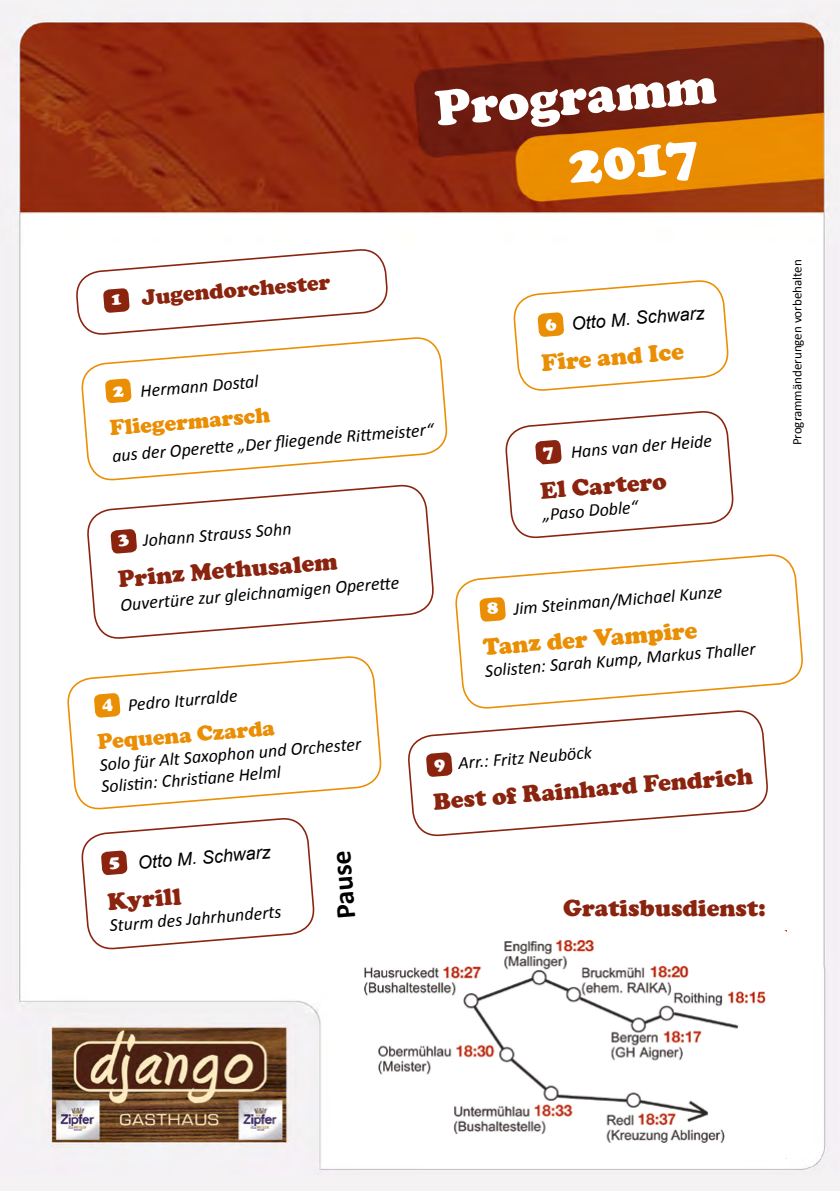
<style>
.page{position:relative;width:840px;height:1191px;background:#fff}
.page>*{position:absolute;margin:0;border:0;box-sizing:border-box;transform-origin:0 0}
.t1{font:900 56px "Cooper";color:#fff}
.t2{font:900 52px "Cooper";color:#fff}
.t3{font:700 28px "Calibri";color:#000}
.t4{font:900 24px "Cooper";color:#8a240f}
.t5{font:900 24px "Cooper";color:#ea8e04}
.t6{font:900 22px "Cooper";color:#ea8e04}
.t7{font:900 22px "Cooper";color:#8a240e}
.t8{font:italic 18px/21.4px "Calibri";color:#000}
.t9{font:italic 18px "Arial";color:#000}
.t10{font:13px "Calibri";color:#000}
</style>
<div class="page">
<img style="left:0;top:4px;width:838px;height:1171px">
<svg style="left:86px;top:495px;width:348px;height:159px"></svg>
<svg style="left:80px;top:336px;width:368px;height:159px"></svg>
<svg style="left:66px;top:655px;width:316px;height:169px"></svg>
<svg style="left:75px;top:234px;width:313px;height:116px"></svg>
<svg style="left:454px;top:553px;width:349px;height:156px"></svg>
<svg style="left:406px;top:709px;width:362px;height:128px"></svg>
<hr style="left:0;top:0;width:839px;height:4px;background:#f4f2f3">
<hr style="left:838px;top:0;width:1px;height:1191px;background:#f4f2f3">
<div style="left:0;top:1175px;width:839px;height:16px;background:#f4f2f3"></div>
<img style="left:349px;top:930px;width:436px;height:228px">
<svg style="left:110px;top:529px;width:27px;height:25px"></svg>
<svg style="left:105px;top:378px;width:27px;height:25px"></svg>
<svg style="left:94px;top:692px;width:27px;height:26px"></svg>
<svg style="left:80px;top:817px;width:235px;height:133px"></svg>
<svg style="left:504px;top:279px;width:230px;height:260px"></svg>
<svg style="left:479px;top:597px;width:27px;height:25px"></svg>
<svg style="left:425px;top:752px;width:27px;height:25px"></svg>
<h2 class="t2" style="left:432px;top:79px;width:283px;rotate:-5deg">Programm</h2>
<h1 class="t1" style="left:565px;top:132px;width:132px;rotate:-5deg">2017</h1>
<p class="t7" style="left:110px;top:288px;width:221px;rotate:-5deg"><sup>1</sup> Jugendorchester</p>
<p class="t8" style="left:139px;top:380px;width:120px;rotate:-5deg">Hermann Dostal</p>
<p class="t6" style="left:109px;top:415px;width:162px;rotate:-5deg">Fliegermarsch</p>
<p class="t8" style="left:111px;top:445px;width:323px;rotate:-5deg">aus der Operett e „Der fl iegende Ritt meister“</p>
<p class="t8" style="left:142px;top:529px;width:150px;rotate:-5deg">Johann Strauss Sohn</p>
<h3 class="t4" style="left:117px;top:565px;width:221px;rotate:-5deg">Prinz Methusalem</h3>
<p class="t8" style="left:119px;top:594px;width:281px;rotate:-5deg">Ouvertüre zur gleichnamigen Operett e</p>
<p class="t9" style="left:570px;top:312px;width:135px;rotate:-5deg">Otto M. Schwarz</p>
<h3 class="t5" style="left:540px;top:349px;width:144px;rotate:-5deg">Fire and Ice</h3>
<p class="t8" style="left:569px;top:441px;width:143px;rotate:-5deg">Hans van der Heide</p>
<h3 class="t4" style="left:539px;top:477px;width:128px;rotate:-5deg">El Cartero</h3>
<p class="t8" style="left:541px;top:503px;width:97px;rotate:-5deg">„Paso Doble“</p>
<p class="t8" style="left:512px;top:598px;width:211px;rotate:-5deg">Jim Steinman/Michael Kunze</p>
<h3 class="t5" style="left:481px;top:633px;width:216px;rotate:-5deg">Tanz der Vampire</h3>
<p class="t8" style="left:484px;top:660px;width:272px;rotate:-5deg">Solisten: Sarah Kump, Markus Thaller</p>
<p class="t8" style="left:127px;top:693px;width:111px;rotate:-5deg">Pedro Iturralde</p>
<p class="t6" style="left:96px;top:729px;width:179px;rotate:-5deg">Pequena Czarda</p>
<p class="t8" style="left:98px;top:754px;width:264px;rotate:-5deg">Solo für Alt Saxophon und Orchester<br>Solisti n: Christi ane Helml</p>
<p class="t9" style="left:137px;top:851px;width:135px;rotate:-5deg">Otto M. Schwarz</p>
<h3 class="t4" style="left:106px;top:888px;width:75px;rotate:-5deg">Kyrill</h3>
<p class="t8" style="left:109px;top:914px;width:174px;rotate:-5deg">Sturm des Jahrhunderts</p>
<h3 class="t3" style="left:328px;top:920px;width:70px;rotate:-95deg">Pause</h3>
<p class="t8" style="left:457px;top:752px;width:135px;rotate:-5deg">Arr.: Fritz Neuböck</p>
<h3 class="t4" style="left:432px;top:788px;width:321px;rotate:-5deg">Best of Rainhard Fendrich</h3>
<h3 class="t4" style="left:563px;top:893px;width:204px">Gratisbusdienst:</h3>
<p class="t10" style="left:788px;top:445px;width:188px;rotate:-90deg">Programmänderungen vorbehalten</p>
</div>
